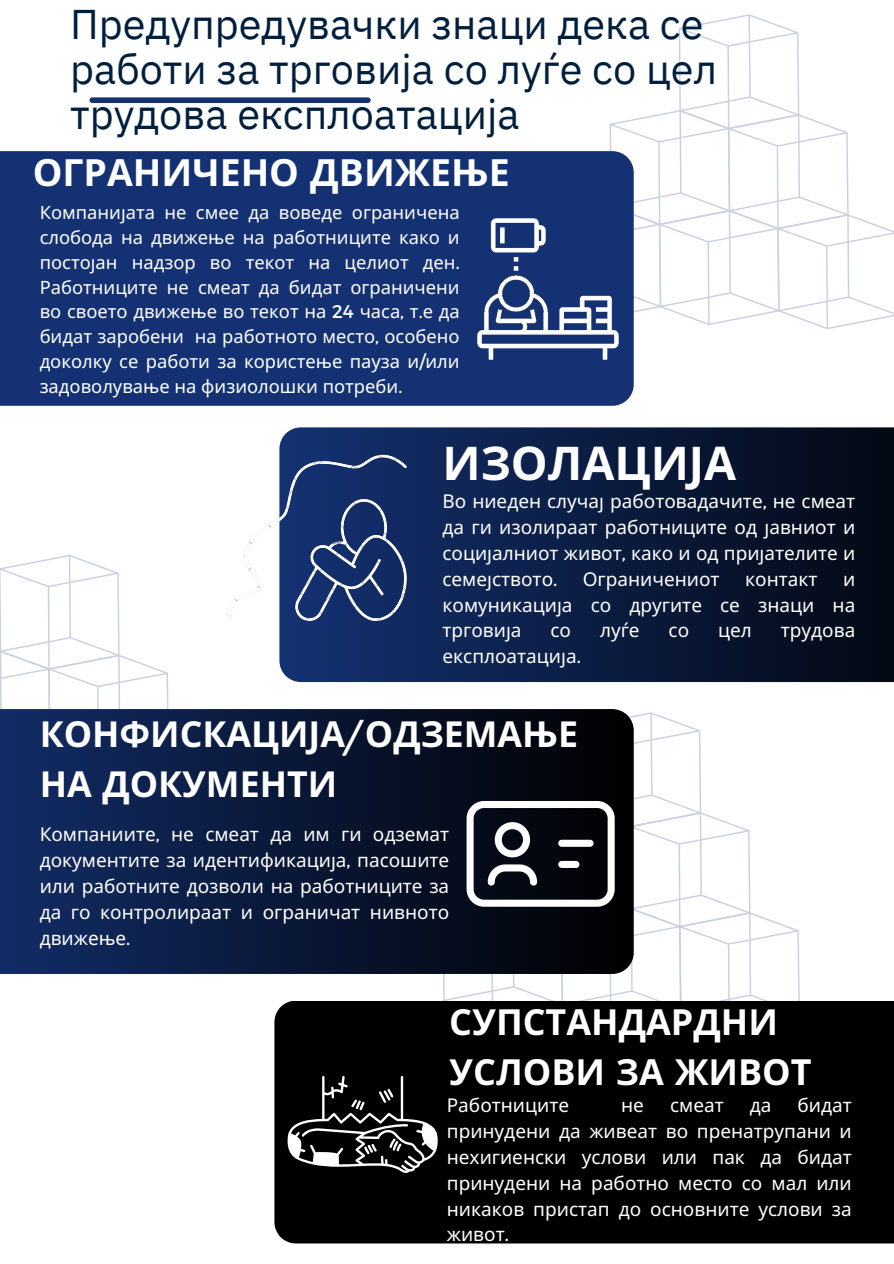
<style>
.page{position:relative;width:894px;height:1264px;background:#fff}
.page>*{position:absolute;margin:0;border:0;box-sizing:border-box;transform-origin:0 0}
.t1{font:700 46.35px "Noto Sans";color:#fff}
.t2{font:41.4px/45px "IBM Plex Sans";color:#001f3d}
.t3{font:700 37.35px "Noto Sans";color:#fff}
.t4{font:700 35.85px/49.5px "Noto Sans";color:#fff}
.t5{font:700 35.7px/49.5px "Noto Sans";color:#fff}
.t6{font:19.05px/25.8px "Noto Sans";color:#fff;text-align:justify}
.t7{font:18.3px/24.8px "Noto Sans";color:#fff;text-align:justify}
.s1{font-family:"Montserrat"}
.s2{font-family:"Nourd";font-weight:600}
</style>
<div class="page">
<svg style="left:609px;top:14px;width:284px;height:315px"></svg>
<div style="left:0;top:151px;width:633px;height:255px;background:#143273"></div>
<div style="left:274px;top:1000px;width:619px;height:243px;background:#000"></div>
<svg style="left:0;top:555px;width:169px;height:154px"></svg>
<svg style="left:0;top:709px;width:623px;height:265px;background:#0b1c42"></svg>
<svg style="left:279px;top:427px;width:614px;height:255px;background:#0b1b3d"></svg>
<div style="left:92px;top:97px;width:276px;height:6px;background:#143273"></div>
<svg style="left:287px;top:1075px;width:151px;height:97px;background:#323232"></svg>
<svg style="left:442px;top:712px;width:357px;height:315px"></svg>
<img style="left:227px;top:454px;width:179px;height:166px">
<img style="left:475px;top:216px;width:145px;height:145px">
<h3 class="t2" style="left:70px;top:1px;width:648px">Предупредувачки знаци дека се работи за трговија со луѓе со цел трудова експлоатација</h3>
<h1 class="t3" style="left:33px;top:146px;width:478px">ОГРАНИЧЕНО ДВИЖЕЊЕ</h1>
<h2 class="t7" style="left:40px;top:200px;width:421px">Компанијата не смее да воведе ограничена слобода на движење на работниците како и постојан надзор во текот на целиот ден<span class="s1">.<br></span>Работниците не смеат да бидат ограничени во своето движење во текот на <span class="s1">24</span> часа<span class="s1">,</span> т<span class="s1">.</span>е да бидат заробени на работното место<span class="s1">,</span> особено доколку се работи за користење пауза и<span class="s1">/</span>или задоволување на физиолошки потреби<span class="s1">.</span></h2>
<p class="t1" style="left:442px;top:430px;width:295px">ИЗОЛАЦИЈА</p>
<p class="t6" style="left:442px;top:488px;width:414px">Во ниеден случај работовадачите<span class="s1">,</span> не смеат да ги изолираат работниците од јавниот и социјалниот живот<span class="s1">,</span> како и од пријателите и семејството<span class="s1">.</span></p>
<p class="t6" style="left:582px;top:565px;width:138px">Ограничениот</p>
<p class="t6" style="left:745px;top:565px;width:74px">контакт</p>
<p class="t6" style="left:442px;top:565px;width:414px;text-indent:400px">и комуникација со другите се знаци на трговија</p>
<p class="t6" style="left:550px;top:617px;width:22px">со</p>
<p class="t6" style="left:600px;top:617px;width:41px">луѓе</p>
<p class="t6" style="left:668px;top:617px;width:22px">со</p>
<p class="t6" style="left:718px;top:617px;width:35px">цел</p>
<p class="t6" style="left:780px;top:617px;width:76px">трудова</p>
<p class="t6" style="left:442px;top:643px;width:140px">експлоатација<span class="s1">.</span></p>
<p class="t5" style="left:40px;top:708px;width:540px">КОНФИСКАЦИЈА<span class="s2">/</span>ОДЗЕМАЊЕ<br>НА ДОКУМЕНТИ</p>
<p class="t6" style="left:40px;top:821px;width:411px">Компаниите<span class="s1">,</span> не смеат да им ги одземат документите за идентификација<span class="s1">,</span> пасошите или работните дозволи на работниците за да го контролираат и ограничат нивното движење<span class="s1">.</span></p>
<p class="t4" style="left:449px;top:996px;width:364px">СУПСТАНДАРДНИ<br>УСЛОВИ ЗА ЖИВОТ</p>
<h4 class="t6" style="left:446px;top:1091px;width:124px">Работниците</h4>
<h4 class="t6" style="left:621px;top:1091px;width:24px">не</h4>
<h4 class="t6" style="left:670px;top:1091px;width:55px">смеат</h4>
<h4 class="t6" style="left:749px;top:1091px;width:23px">да</h4>
<h4 class="t6" style="left:446px;top:1091px;width:406px;text-indent:350px">бидат принудени да живеат во пренатрупани и нехигиенски услови или пак да бидат принудени на работно место со мал или никаков пристап до основните услови за живот<span class="s1">.</span></h4>
</div>
